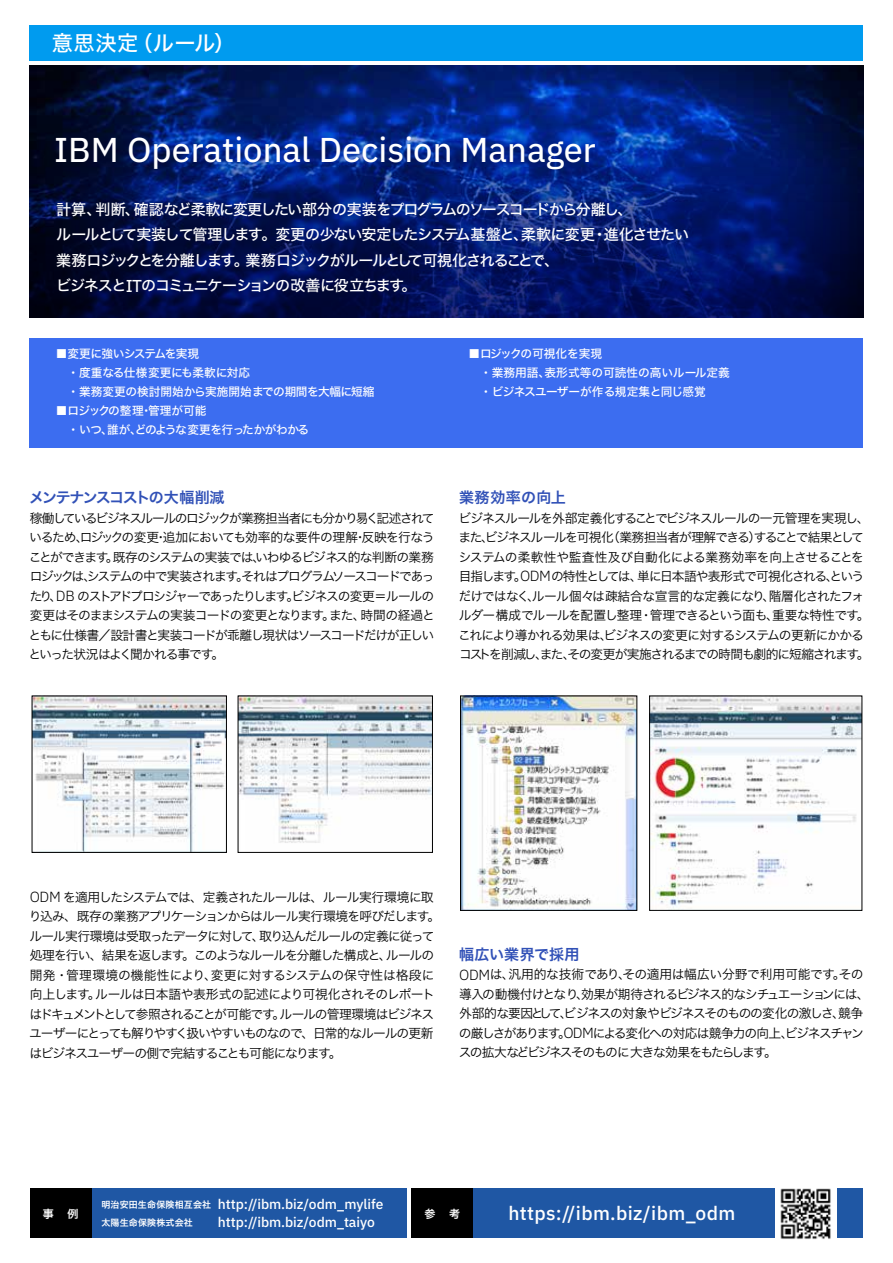
<style>
.page{position:relative;width:893px;height:1263px;background:#fff}
.page>*{position:absolute;margin:0;border:0;box-sizing:border-box;transform-origin:0 0}
.t1{font:34.5px "IBM Plex Sans Text";color:#fff}
.t2{font:21.3px "Hira Kaku Std W5";letter-spacing:.02em;color:#fff}
.t3{font:500 19.2px "IBM Plex Sans";letter-spacing:.015em;color:#fff}
.t4{font:15px/25.5px "Hira Kaku Std W5";letter-spacing:-.075em;color:#fff}
.t5{font:15px "Hira Kaku Std W6";letter-spacing:-.09em;color:#3151b7}
.t6{font:15px "Hira Kaku Std W6";letter-spacing:-.01em;color:#3151b7}
.t7{font:15px "Hira Kaku Std W6";letter-spacing:.025em;color:#3151b7}
.t8{font:500 13.8px/18px "IBM Plex Sans";letter-spacing:-.005em;color:#fff}
.t9{font:12.75px/19.5px "Hira Kaku Std W3";letter-spacing:-.075em;color:#000}
.t10{font:11.7px/19.2px "Hira Kaku Std W5";letter-spacing:-.025em;color:#fff}
.t11{font:11.7px/19.2px "Hira Kaku Std W5";color:#fff}
.t12{font:11.7px/19.2px "Hira Kaku Std W5";letter-spacing:-.05em;color:#fff}
.t13{font:11.1px "Hira Kaku Std W6";color:#fff}
.t14{font:9px/18px "Hira Kaku Std W6";letter-spacing:.02em;color:#fff}
.s1{font-family:"IBM Plex Sans Text";font-size:17.25px}
.s2{font-family:"IBM Plex Sans";font-weight:300;font-size:14.7px}
</style>
<div class="page">
<img style="left:30px;top:65px;width:833px;height:51px">
<svg style="left:30px;top:116px;width:833px;height:201px;background:#031862"></svg>
<div style="left:30px;top:26px;width:833px;height:35px;background:#009bef"></div>
<div style="left:473px;top:1188px;width:390px;height:49px;background:#1f57a4"></div>
<div style="left:91px;top:1188px;width:315px;height:49px;background:#1f57a4"></div>
<div style="left:775px;top:1182px;width:62px;height:62px;background:#fff"></div>
<img style="left:780px;top:1188px;width:51px;height:51px">
<div style="left:30px;top:1188px;width:61px;height:49px;background:#000"></div>
<div style="left:30px;top:338px;width:833px;height:110px;background:#3c6df0"></div>
<img style="left:34px;top:698px;width:191px;height:153px">
<div style="left:32px;top:696px;width:195px;height:157px;border:1px solid #000"></div>
<img style="left:240px;top:698px;width:191px;height:145px">
<div style="left:238px;top:696px;width:195px;height:157px;border:1px solid #000"></div>
<img style="left:462px;top:698px;width:173px;height:211px">
<div style="left:460px;top:696px;width:177px;height:215px;border:1px solid #000"></div>
<img style="left:651px;top:698px;width:209px;height:210px">
<div style="left:411px;top:1188px;width:62px;height:49px;background:#000"></div>
<h2 class="t2" style="left:52px;top:27px;width:185px">意思決定（ルール）</h2>
<h1 class="t1" style="left:54px;top:124px;width:543px">IBM Operational Decision Manager</h1>
<p class="t4" style="left:56px;top:196px;width:634px">計算、判断、確認など柔軟に変更したい部分の実装をプログラムのソースコードから分離し、<br>ルールとして実装して管理します。変更の少ない安定したシステム基盤と、柔軟に変更・進化させたい業務ロジックとを分離します。業務ロジックがルールとして可視化されることで、<br>ビジネスと<span class="s1">IT</span>のコミュニケーションの改善に役立ちます。</p>
<p class="t10" style="left:56px;top:344px;width:320px">■変更に強いシステムを実現<br>　・度重なる仕様変更にも柔軟に対応<br>　・業務変更の検討開始から実施開始までの期間を大幅に短縮</p>
<p class="t12" style="left:56px;top:401px;width:255px">■ロジックの整理・管理が可能<br>　・いつ、誰が、どのような変更を行ったかがわかる</p>
<p class="t5" style="left:29px;top:486px;width:197px">メンテナンスコストの大幅削減</p>
<p class="t9" style="left:29px;top:508px;width:408px;text-align:justify">稼働しているビジネスルールのロジックが業務担当者にも分かり易く記述されているため、ロジックの変更・追加においても効率的な要件の理解・反映を行なうことができます。既存のシステムの実装では、いわゆるビジネス的な判断の業務ロジックは、システムの中で実装されます。それはプログラムソースコードであったり、<span class="s2">DB</span> のストアドプロシジャーであったりします。ビジネスの変更＝ルールの変更はそのままシステムの実装コードの変更となります。また、時間の経過とともに仕様書／設計書と実装コードが乖離し現状はソースコードだけが正しいといった状況はよく聞かれる事です。</p>
<p class="t11" style="left:468px;top:344px;width:263px">■ロジックの可視化を実現<br>　・業務用語、表形式等の可読性の高いルール定義　・ビジネスユーザーが作る規定集と同じ感覚</p>
<p class="t7" style="left:459px;top:486px;width:108px">業務効率の向上</p>
<p class="t9" style="left:458px;top:508px;width:413px">ビジネスルールを外部定義化することでビジネスルールの一元管理を実現し、また、ビジネスルールを可視化（業務担当者が理解できる）することで結果としてシステムの柔軟性や監査性及び自動化による業務効率を向上させることを目指します。<span class="s2">ODM</span>の特性としては、単に日本語や表形式で可視化される、というだけではなく、ルール個々は疎結合な宣言的な定義になり、階層化されたフォルダー構成でルールを配置し整理・管理できるという面も、重要な特性です。これにより導かれる効果は、ビジネスの変更に対するシステムの更新にかかるコストを削減し、また、その変更が実施されるまでの時間も劇的に短縮されます。</p>
<p class="t9" style="left:29px;top:887px;width:413px"><span class="s2">ODM</span> を適用したシステムでは、定義されたルールは、ルール実行環境に取り込み、既存の業務アプリケーションからはルール実行環境を呼びだします。ルール実行環境は受取ったデータに対して、取り込んだルールの定義に従って処理を行い、結果を返します。このようなルールを分離した構成と、ルールの開発・管理環境の機能性により、変更に対するシステムの保守性は格段に向上します。ルールは日本語や表形式の記述により可視化されそのレポートはドキュメントとして参照されることが可能です。ルールの管理環境はビジネスユーザーにとっても解りやすく扱いやすいものなので、日常的なルールの更新はビジネスユーザーの側で完結することも可能になります。</p>
<p class="t6" style="left:459px;top:942px;width:122px">幅広い業界で採用</p>
<p class="t9" style="left:459px;top:964px;width:412px"><span class="s2">ODM</span>は、汎用的な技術であり、その適用は幅広い分野で利用可能です。その導入の動機付けとなり、効果が期待されるビジネス的なシチュエーションには、外部的な要因として、ビジネスの対象やビジネスそのものの変化の激しさ、競争の厳しさがあります。<span class="s2">ODM</span>による変化への対応は競争力の向上、ビジネスチャンスの拡大などビジネスそのものに大きな効果をもたらします。</p>
<p class="t13" style="left:43px;top:1205px;width:37px">事　例</p>
<p class="t14" style="left:101px;top:1195px;width:111px">明治安田生命保険相互会社太陽生命保険株式会社</p>
<p class="t8" style="left:218px;top:1194px;width:167px">http://ibm.biz/odm_mylife http://ibm.biz/odm_taiyo</p>
<p class="t13" style="left:424px;top:1205px;width:37px">参　考</p>
<h3 class="t3" style="left:508px;top:1198px;width:228px">https://ibm.biz/ibm_odm</h3>
</div>
